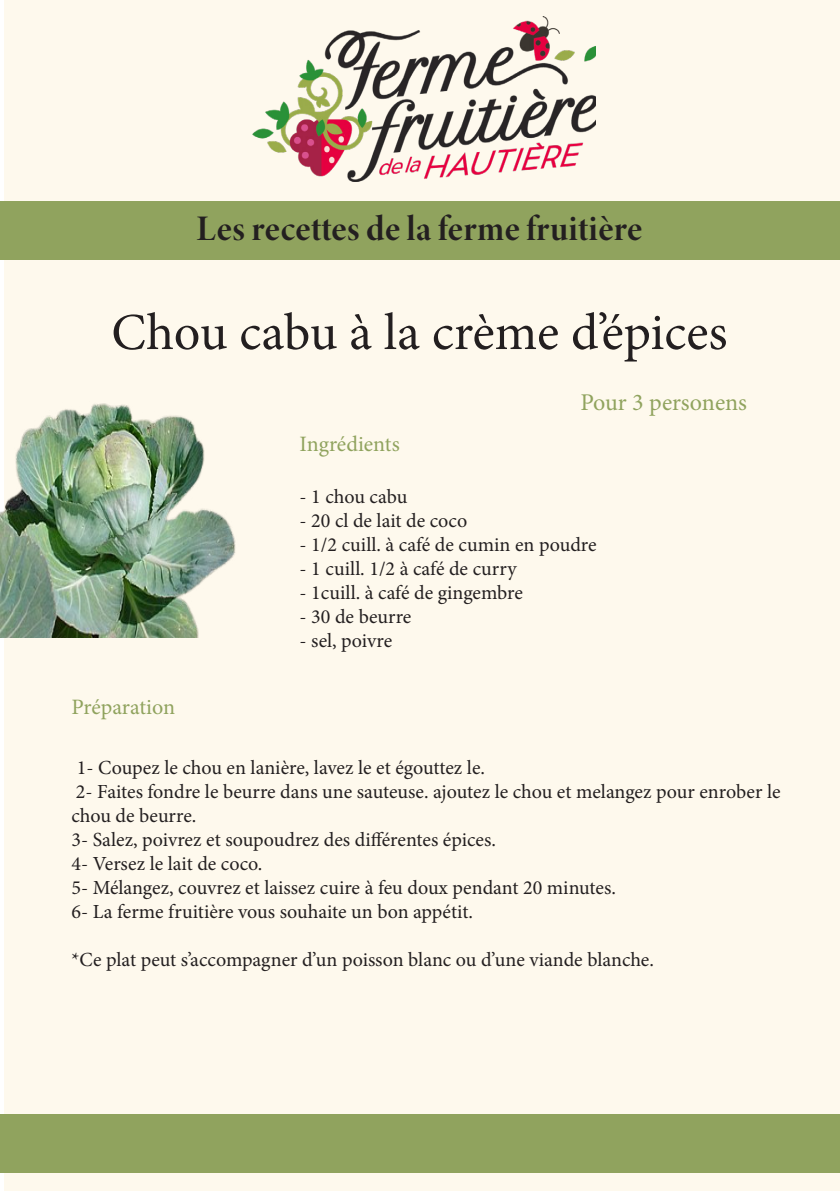
<style>
.page{position:relative;width:840px;height:1191px;background:#fff}
.page>*{position:absolute;margin:0;border:0;box-sizing:border-box;transform-origin:0 0}
.t1{font:52px "Minion Pro";color:#231f20}
.t2{font:36px "Minion Variable Concept";letter-spacing:.01em;color:#231f20}
.t3{font:24px "Minion Pro";letter-spacing:-.005em;color:#90a35e}
.t4{font:22px "Minion Pro";color:#90a35e}
.t5{font:20px/24px "Minion Pro";color:#231f20}
</style>
<div class="page">
<div style="left:5px;top:0;width:834px;height:1191px;background:#fef9ed"></div>
<img style="left:252px;top:17px;width:342px;height:164px">
<div style="left:0;top:201px;width:839px;height:59px;background:#90a35e"></div>
<div style="left:0;top:1114px;width:839px;height:59px;background:#90a35e"></div>
<img style="left:0;top:393px;width:236px;height:245px">
<p class="t2" style="left:196px;top:204px;width:447px">Les recettes de la ferme fruitière</p>
<p class="t1" style="left:111px;top:297px;width:617px">Chou cabu à la crème d’épices</p>
<p class="t3" style="left:580px;top:387px;width:168px">Pour 3 personens</p>
<p class="t4" style="left:71px;top:692px;width:105px">Préparation</p>
<p class="t4" style="left:299px;top:429px;width:102px">Ingrédients</p>
<p class="t5" style="left:299px;top:485px;width:109px">- 1 chou cabu</p>
<p class="t5" style="left:299px;top:509px;width:169px">- 20 cl de lait de coco</p>
<p class="t5" style="left:299px;top:533px;width:298px">- 1/2 cuill. à café de cumin en poudre</p>
<p class="t5" style="left:299px;top:557px;width:218px">- 1 cuill. 1/2 à café de curry</p>
<p class="t5" style="left:299px;top:581px;width:225px">- 1cuill. à café de gingembre</p>
<p class="t5" style="left:299px;top:605px;width:113px">- 30 de beurre</p>
<p class="t5" style="left:299px;top:629px;width:94px">- sel, poivre</p>
<p class="t5" style="left:77px;top:755px;width:409px">1- Coupez le chou en lanière, lavez le et égouttez le.</p>
<p class="t5" style="left:71px;top:779px;width:710px">2- Faites fondre le beurre dans une sauteuse. ajoutez le chou et melangez pour enrober le chou de beurre.</p>
<p class="t5" style="left:71px;top:827px;width:426px">3- Salez, poivrez et soupoudrez des différentes épices.</p>
<p class="t5" style="left:71px;top:851px;width:192px">4- Versez le lait de coco.</p>
<p class="t5" style="left:71px;top:875px;width:546px">5- Mélangez, couvrez et laissez cuire à feu doux pendant 20 minutes.</p>
<p class="t5" style="left:71px;top:899px;width:403px">6- La ferme fruitière vous souhaite un bon appétit.</p>
<p class="t5" style="left:71px;top:947px;width:583px">*Ce plat peut s’accompagner d’un poisson blanc ou d’une viande blanche.</p>
</div>
